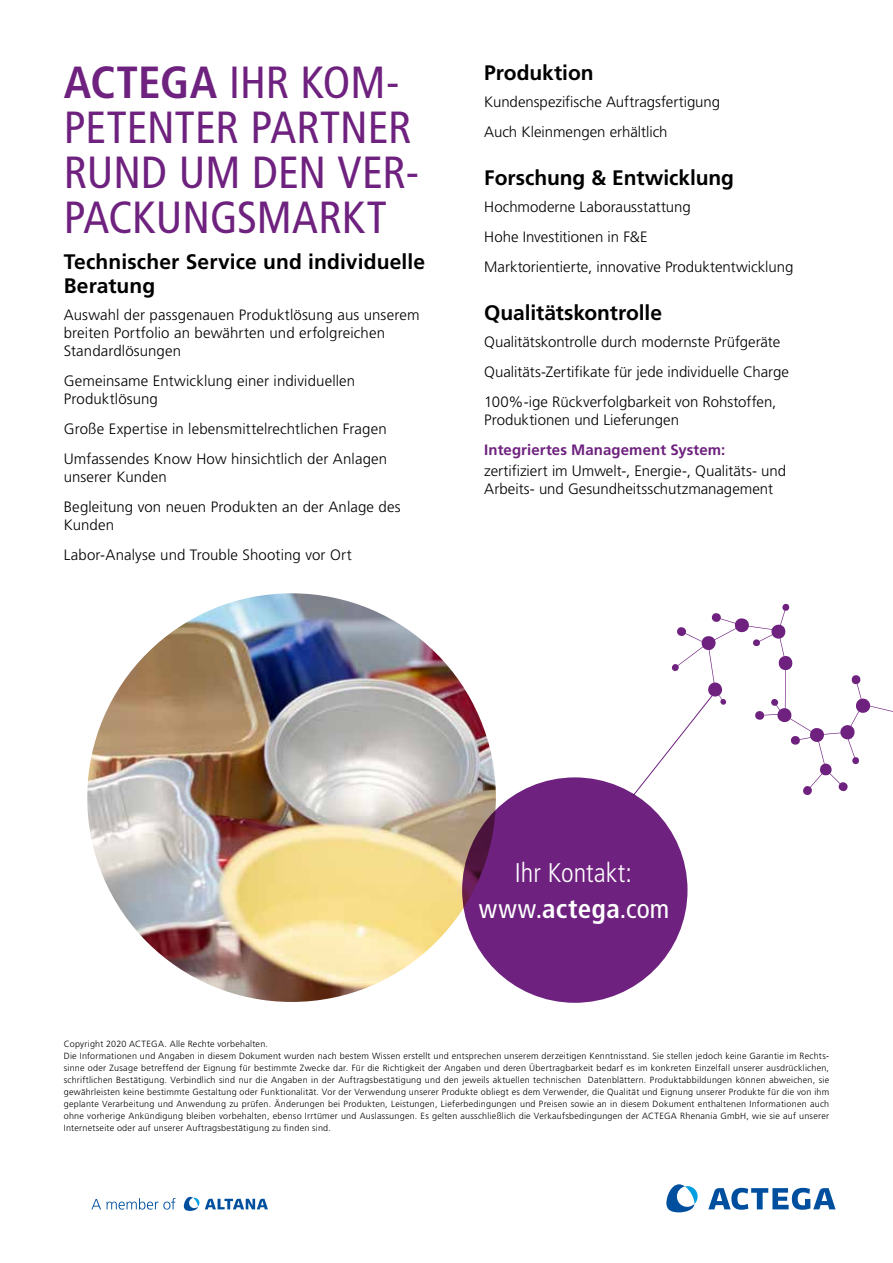
<style>
.page{position:relative;width:893px;height:1263px;background:#fff}
.page>*{position:absolute;margin:0;border:0;box-sizing:border-box;transform-origin:0 0}
.t1{font:condensed 45px/45px "Frutiger LT Pro";color:#6e217e}
.t2{font:300 condensed 27px/36px "Frutiger LT Pro";color:#fff;text-align:center}
.t3{font:700 21px/24px "Frutiger LT Pro";color:#000}
.t4{font:300 15px/30px "Frutiger LT Pro";letter-spacing:.005em;color:#000}
.t5{font:700 15px "Frutiger LT Pro";letter-spacing:.005em;color:#6e217e}
.t6{font:300 9px/12px "Frutiger LT Pro";letter-spacing:.025em;color:#000}
.s1{font-weight:700}
.s2{font-weight:400}
</style>
<div class="page">
<img style="left:87px;top:593px;width:409px;height:409px;border-radius:204px">
<svg style="left:633px;top:749px;width:36px;height:47px"></svg>
<svg style="left:669px;top:603px;width:224px;height:229px"></svg>
<svg style="left:878px;top:712px;width:15px;height:27px"></svg>
<div style="left:462px;top:777px;width:225px;height:226px;background:#6e217e;border-radius:50%"></div>
<svg style="left:708px;top:1188px;width:128px;height:22px"></svg>
<svg style="left:666px;top:1184px;width:32px;height:28px"></svg>
<svg style="left:205px;top:1199px;width:63px;height:10px"></svg>
<svg style="left:184px;top:1197px;width:15px;height:14px"></svg>
<svg style="left:91px;top:1199px;width:10px;height:10px"></svg>
<svg style="left:107px;top:1198px;width:69px;height:11px"></svg>
<h1 class="t1" style="left:64px;top:60px;width:357px"><span class="s1">ACTEGA</span> IHR KOM-<br>PETENTER PARTNER<br>RUND UM DEN VER-<br>PACKUNGSMARKT</h1>
<h3 class="t3" style="left:64px;top:249px;width:363px">Technischer Service und individuelle<br>Beratung</h3>
<h3 class="t4" style="left:64px;top:305px;width:357px;line-height:18px">Auswahl der passgenauen Produktlösung aus unserem breiten Portfolio an bewährten und erfolgreichen<br>Standardlösungen</h3>
<h3 class="t4" style="left:64px;top:371px;width:293px;line-height:18px">Gemeinsame Entwicklung einer individuellen<br>Produktlösung</h3>
<h3 class="t4" style="left:64px;top:413px;width:325px">Große Expertise in lebensmittelrechtlichen Fragen<br>Umfassendes Know How hinsichtlich der Anlagen</h3>
<h3 class="t4" style="left:64px;top:461px;width:338px">unserer Kunden<br>Begleitung von neuen Produkten an der Anlage des</h3>
<h3 class="t4" style="left:64px;top:509px;width:289px">Kunden<br>Labor-Analyse und Trouble Shooting vor Ort</h3>
<h3 class="t3" style="left:484px;top:60px;width:111px">Produktion</h3>
<h3 class="t4" style="left:484px;top:86px;width:237px">Kundenspezifische Auftragsfertigung<br>Auch Kleinmengen erhältlich</h3>
<h3 class="t3" style="left:484px;top:165px;width:251px">Forschung &amp; Entwicklung</h3>
<h3 class="t4" style="left:484px;top:191px;width:311px">Hochmoderne Laborausstattung<br>Hohe Investitionen in F&amp;E<br>Marktorientierte, innovative Produktentwicklung</h3>
<h3 class="t3" style="left:484px;top:300px;width:179px">Qualitätskontrolle</h3>
<h3 class="t4" style="left:484px;top:326px;width:306px">Qualitätskontrolle durch modernste Prüfgeräte<br>Qualitäts-Zertifikate für jede individuelle Charge<br>100%-ige Rückverfolgbarkeit von Rohstoffen,</h3>
<h3 class="t4" style="left:484px;top:404px;width:196px">Produktionen und Lieferungen</h3>
<h3 class="t5" style="left:484px;top:440px;width:243px">Integriertes Management System:</h3>
<h3 class="t4" style="left:484px;top:461px;width:303px;line-height:18px">zertifiziert im Umwelt-, Energie-, Qualitäts- und<br>Arbeits- und Gesundheitsschutzmanagement</h3>
<h2 class="t2" style="left:479px;top:855px;width:192px">Ihr Kontakt: <span class="s2">www.</span><span class="s1">actega</span><span class="s2">.com</span></h2>
<p class="t6" style="left:64px;top:1038px;width:767px">Copyright 2020 ACTEGA. Alle Rechte vorbehalten.<br>Die Informationen und Angaben in diesem Dokument wurden nach bestem Wissen erstellt und entsprechen unserem derzeitigen Kenntnisstand. Sie stellen jedoch keine Garantie im Rechts&shy;sinne oder Zusage betreffend der Eignung für bestimmte Zwecke dar. Für die Richtigkeit der Angaben und deren Übertragbarkeit bedarf es im konkreten Einzelfall unserer ausdrücklichen, schriftlichen Bestätigung. Verbindlich sind nur die Angaben in der Auftragsbestätigung und den jeweils aktuellen technischen Datenblättern. Produktabbildungen können abweichen, sie gewährleisten keine bestimmte Gestaltung oder Funktionalität. Vor der Verwendung unserer Produkte obliegt es dem Verwender, die Qualität und Eignung unserer Produkte für die von ihm geplante Verarbeitung und Anwendung zu prüfen. Änderungen bei Produkten, Leistungen, Lieferbedingungen und Preisen sowie an in diesem Dokument enthaltenen Informationen auch ohne vorherige Ankündigung bleiben vorbehalten, ebenso Irrtümer und Auslassungen. Es gelten ausschließlich die Verkaufsbedingungen der ACTEGA Rhenania GmbH, wie sie auf unserer Internetseite oder auf unserer Auftragsbestätigung zu finden sind.</p>
</div>
